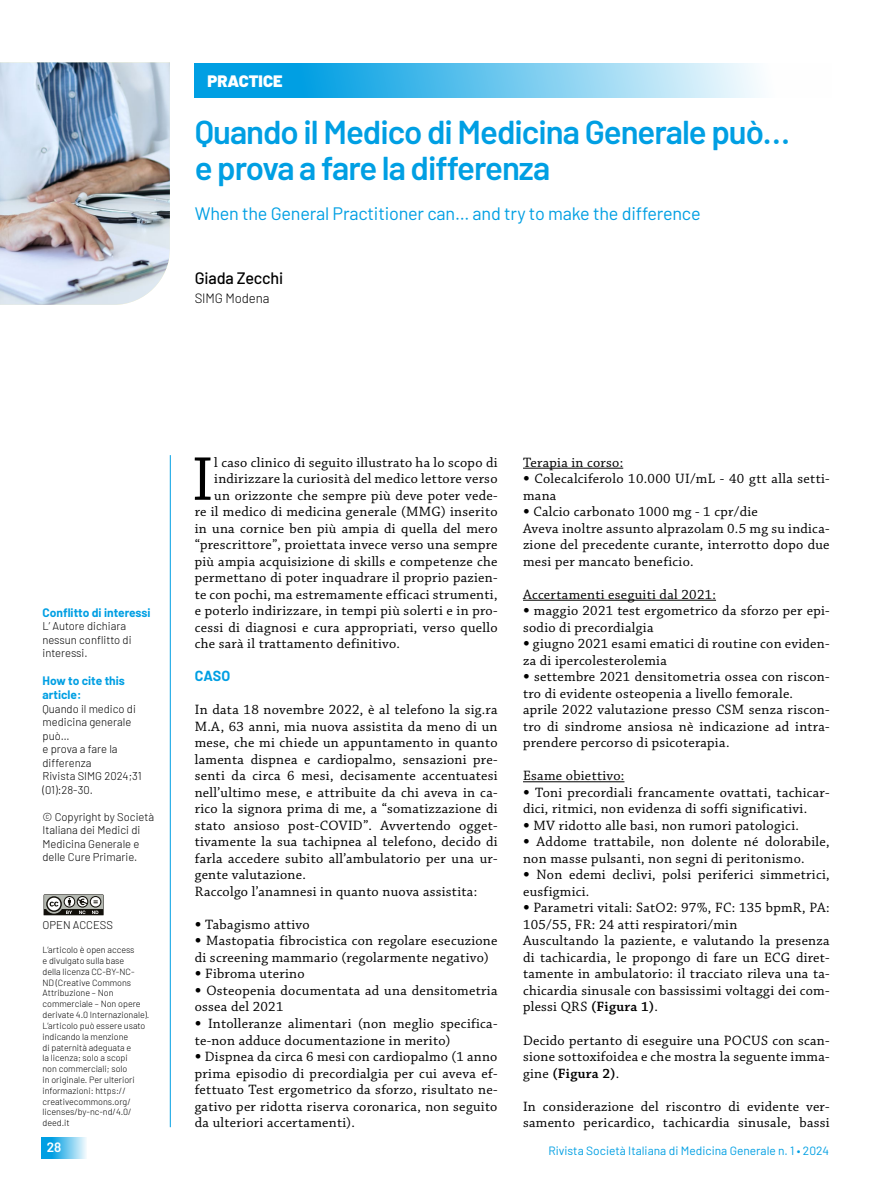
<style>
.page{position:relative;width:893px;height:1191px;background:#fff}
.page>*{position:absolute;margin:0;border:0;box-sizing:border-box;transform-origin:0 0}
.t1{font:64.95px "Chaparral Pro";color:#000}
.t2{font:600 33px/36.6px "Barlow";letter-spacing:-.03em;color:#009fe3}
.t3{font:18px "Barlow";letter-spacing:-.01em;color:#009fe3}
.t4{font:500 16.5px "Barlow";letter-spacing:-.01em;color:#000}
.t5{font:900 16.5px "Barlow";color:#fff}
.t6{font:14.25px/16.5px "Chaparral Pro";letter-spacing:.02em;color:#000}
.t7{font:700 14.25px "Barlow";color:#009fe3}
.t8{font:300 13.5px "Barlow";letter-spacing:-.01em;color:#000}
.t9{font:600 13.5px "Barlow";color:#fff}
.t10{font:12px "Barlow";color:#009fe3}
.t11{font:700 12px/14.4px "Barlow";color:#009fe3}
.t12{font:300 11.25px/13.5px "Barlow";color:#000}
.t13{font:300 9px/10.8px "Barlow";color:#000}
.s1{font-family:"DIN Pro";font-weight:900}
.s2{font-weight:600}
</style>
<div class="page">
<svg style="left:42px;top:1137px;width:44px;height:21px"></svg>
<hr style="left:170px;top:455px;width:1px;height:672px;background:#009fe3">
<div style="left:195px;top:64px;width:637px;height:34px;background:linear-gradient(to right,#0091df,#fff)"></div>
<hr style="left:523px;top:468px;width:100px;height:1px;background:#000">
<hr style="left:523px;top:600px;width:193px;height:1px;background:#000">
<hr style="left:523px;top:781px;width:101px;height:1px;background:#000">
<img style="left:0;top:62px;width:170px;height:243px">
<svg style="left:44px;top:894px;width:60px;height:22px"></svg>
<p class="t5" style="left:207px;top:71px;width:76px">PRACTICE</p>
<h2 class="t2" style="left:195px;top:112px;width:597px">Quando il Medico di Medicina Generale può… e prova a fare la differenza</h2>
<p class="t3" style="left:195px;top:202px;width:507px">When the General Practitioner can… and try to make the difference</p>
<p class="t4" style="left:195px;top:267px;width:90px">Giada Zecchi</p>
<p class="t8" style="left:195px;top:290px;width:76px">SIMG Modena</p>
<p class="t11" style="left:43px;top:604px;width:110px">Conflitto di interessi</p>
<p class="t12" style="left:43px;top:619px;width:91px">L’ Autore dichiara nessun conflitto di interessi.</p>
<p class="t11" style="left:43px;top:673px;width:84px">How to cite this article:</p>
<p class="t12" style="left:43px;top:701px;width:101px">Quando il medico di medicina generale può…<br>e prova a fare la differenza<br>Rivista SIMG 2024;31 (01):28-30.</p>
<p class="t12" style="left:43px;top:809px;width:113px">© Copyright by Società<br>Italiana dei Medici di<br>Medicina Generale e delle Cure Primarie.</p>
<p class="t12" style="left:43px;top:917px;width:72px">OPEN ACCESS</p>
<p class="t13" style="left:43px;top:944px;width:108px">L’articolo è open access<br>e divulgato sulla base<br>della licenza CC-BY-NC-<br>ND (Creative Commons<br>Attribuzione – Non commerciale – Non opere derivate 4.0 Internazionale).<br>L’articolo può essere usato indicando la menzione<br>di paternità adeguata e<br>la licenza; solo a scopi<br>non commerciali; solo<br>in originale. Per ulteriori informazioni: https:// creativecommons.org/ licenses/by-nc-nd/4.0/ deed.it</p>
<h1 class="t1" style="left:192px;top:443px;width:23px">I</h1>
<p class="t6" style="left:214px;top:454px;width:285px">l caso clinico di seguito illustrato ha lo scopo di</p>
<p class="t6" style="left:214px;top:471px;width:285px">indirizzare la curiosità del medico lettore verso</p>
<p class="t6" style="left:214px;top:487px;width:285px">un orizzonte che sempre più deve poter vede-</p>
<p class="t6" style="left:195px;top:504px;width:304px">re il medico di medicina generale (MMG) inserito</p>
<p class="t6" style="left:195px;top:520px;width:304px">in una cornice ben più ampia di quella del mero</p>
<p class="t6" style="left:195px;top:537px;width:304px">“prescrittore”, proiettata invece verso una sempre</p>
<p class="t6" style="left:195px;top:553px;width:304px">più ampia acquisizione di skills e competenze che</p>
<p class="t6" style="left:195px;top:570px;width:304px">permettano di poter inquadrare il proprio pazien-</p>
<p class="t6" style="left:195px;top:586px;width:304px">te con pochi, ma estremamente efficaci strumenti,</p>
<p class="t6" style="left:195px;top:603px;width:304px">e poterlo indirizzare, in tempi più solerti e in pro-</p>
<p class="t6" style="left:195px;top:619px;width:304px">cessi di diagnosi e cura appropriati, verso quello</p>
<p class="t6" style="left:195px;top:636px;width:207px">che sarà il trattamento definitivo.</p>
<p class="t7" style="left:195px;top:667px;width:37px">CASO</p>
<p class="t6" style="left:195px;top:702px;width:304px">In data 18 novembre 2022, è al telefono la sig.ra M.A, 63 anni, mia nuova assistita da meno di un mese, che mi chiede un appuntamento in quanto lamenta dispnea e cardiopalmo, sensazioni pre&shy;senti da circa 6 mesi, decisamente accentuatesi nell’ultimo mese, e attribuite da chi aveva in ca&shy;rico la signora prima di me, a “somatizzazione di stato ansioso post-COVID”. Avvertendo ogget&shy;tivamente la sua tachipnea al telefono, decido di farla accedere subito all’ambulatorio per una ur&shy;gente valutazione.<br>Raccolgo l’anamnesi in quanto nuova assistita:</p>
<p class="t6" style="left:195px;top:916px;width:116px"><span class="s1">•</span> Tabagismo attivo</p>
<p class="t6" style="left:195px;top:933px;width:304px"><span class="s1">•</span> Mastopatia fibrocistica con regolare esecuzione di screening mammario (regolarmente negativo)</p>
<p class="t6" style="left:195px;top:966px;width:111px"><span class="s1">•</span> Fibroma uterino</p>
<p class="t6" style="left:195px;top:982px;width:304px"><span class="s1">•</span> Osteopenia documentata ad una densitometria ossea del 2021</p>
<p class="t6" style="left:195px;top:1015px;width:304px"><span class="s1">•</span> Intolleranze alimentari (non meglio specifica&shy;te-non adduce documentazione in merito)</p>
<p class="t6" style="left:195px;top:1048px;width:304px;text-align:justify"><span class="s1">•</span> Dispnea da circa 6 mesi con cardiopalmo (1 anno prima episodio di precordialgia per cui aveva ef&shy;fettuato Test ergometrico da sforzo, risultato ne&shy;gativo per ridotta riserva coronarica, non seguito da ulteriori accertamenti).</p>
<p class="t6" style="left:523px;top:454px;width:102px">Terapia in corso:</p>
<p class="t6" style="left:523px;top:471px;width:308px"><span class="s1">•</span> Colecalciferolo 10.000 UI/mL - 40 gtt alla setti&shy;mana</p>
<p class="t6" style="left:523px;top:504px;width:308px"><span class="s1">•</span> Calcio carbonato 1000 mg - 1 cpr/die<br>Aveva inoltre assunto alprazolam 0.5 mg su indica&shy;zione del precedente curante, interrotto dopo due mesi per mancato beneficio.</p>
<p class="t6" style="left:523px;top:586px;width:195px">Accertamenti eseguiti dal 2021:</p>
<p class="t6" style="left:523px;top:603px;width:308px"><span class="s1">•</span> maggio 2021 test ergometrico da sforzo per epi&shy;sodio di precordialgia</p>
<p class="t6" style="left:523px;top:636px;width:308px"><span class="s1">•</span> giugno 2021 esami ematici di routine con eviden&shy;za di ipercolesterolemia</p>
<p class="t6" style="left:523px;top:669px;width:308px"><span class="s1">•</span> settembre 2021 densitometria ossea con riscon&shy;tro di evidente osteopenia a livello femorale. aprile 2022 valutazione presso CSM senza riscon&shy;tro di sindrome ansiosa nè indicazione ad intra&shy;prendere percorso di psicoterapia.</p>
<p class="t6" style="left:523px;top:768px;width:103px">Esame obiettivo:</p>
<p class="t6" style="left:523px;top:784px;width:308px"><span class="s1">•</span> Toni precordiali francamente ovattati, tachicar&shy;dici, ritmici, non evidenza di soffi significativi.</p>
<p class="t6" style="left:523px;top:817px;width:277px"><span class="s1">•</span> MV ridotto alle basi, non rumori patologici.</p>
<p class="t6" style="left:523px;top:834px;width:308px"><span class="s1">•</span> Addome trattabile, non dolente né dolorabile, non masse pulsanti, non segni di peritonismo.</p>
<p class="t6" style="left:523px;top:867px;width:308px"><span class="s1">•</span> Non edemi declivi, polsi periferici simmetrici, eusfigmici.</p>
<p class="t6" style="left:523px;top:900px;width:308px"><span class="s1">•</span> Parametri vitali: SatO2: 97%, FC: 135 bpmR, PA:<br>105/55, FR: 24 atti respiratori/min<br>Auscultando la paziente, e valutando la presenza di tachicardia, le propongo di fare un ECG diret&shy;tamente in ambulatorio: il tracciato rileva una ta&shy;chicardia sinusale con bassissimi voltaggi dei com&shy;plessi QRS <span class="s2">(Figura 1)</span>.</p>
<p class="t6" style="left:523px;top:1032px;width:308px;text-align:justify">Decido pertanto di eseguire una POCUS con scan&shy;sione sottoxifoidea e che mostra la seguente imma&shy;gine <span class="s2">(Figura 2)</span>.</p>
<p class="t6" style="left:523px;top:1098px;width:308px">In considerazione del riscontro di evidente ver&shy;samento pericardico, tachicardia sinusale, bassi</p>
<p class="t9" style="left:47px;top:1138px;width:16px">28</p>
<p class="t10" style="left:548px;top:1143px;width:282px">Rivista Società Italiana di Medicina Generale n. 1 • 2024</p>
</div>
